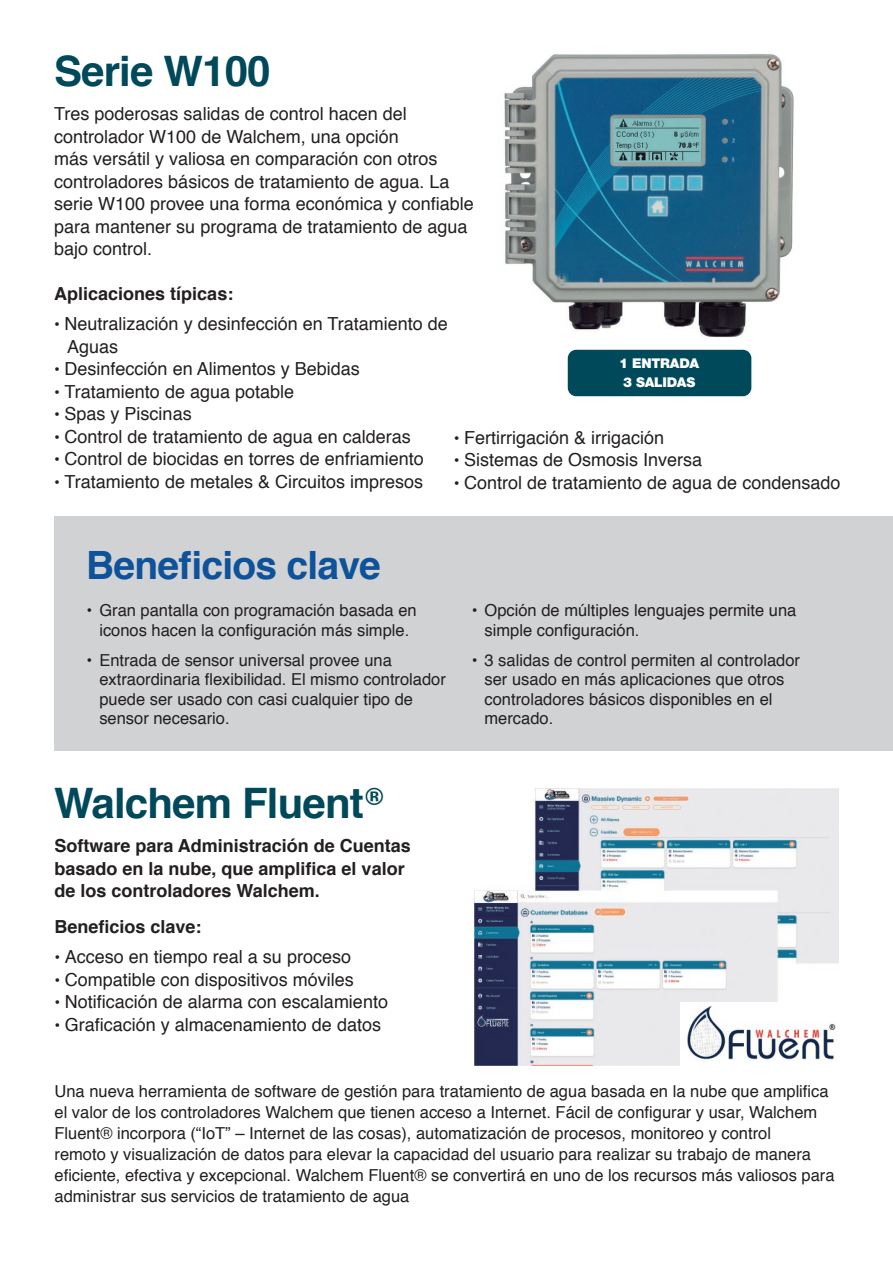
<style>
.page{position:relative;width:893px;height:1263px;background:#fff}
.page>*{position:absolute;margin:0;border:0;box-sizing:border-box;transform-origin:0 0}
.t1{font:700 42px "Helvetica";letter-spacing:-.02em;color:#00495b}
.t2{font:700 39px "Helvetica";letter-spacing:-.02em;color:#0e539a}
.textocomun{font:18px/22.5px "Helvetica";color:#231f20}
.textocomun-2{font:700 18px "Helvetica";color:#231f20}
.textocomun-3{font:16.5px/19.5px "Helvetica";color:#231f20}
.tituletes{font:900 13.5px "Helvetica Neue Cyr";letter-spacing:-.02em;color:#fff}
.s1{font-size:16.5px}
</style>
<div class="page">
<img style="left:474px;top:788px;width:365px;height:277px">
<img style="left:504px;top:53px;width:290px;height:342px">
<div style="left:568px;top:350px;width:183px;height:46px;background:#00495b;border-radius:9px"></div>
<div style="left:54px;top:517px;width:839px;height:234px;background:#d1d2d4"></div>
<img style="left:681px;top:1003px;width:158px;height:62px">
<p class="t1" style="left:54px;top:37px;width:218px">Serie W100</p>
<p class="textocomun" style="left:54px;top:103px;width:421px">Tres poderosas salidas de control hacen del controlador W100 de Walchem, una opción<br>más versátil y valiosa en comparación con otros controladores básicos de tratamiento de agua. La serie W100 provee una forma económica y confiable para mantener su programa de tratamiento de agua bajo control.</p>
<p class="textocomun-2" style="left:54px;top:279px;width:181px">Aplicaciones típicas:</p>
<p class="textocomun" style="left:67px;top:313px;width:382px;text-indent:-13px"><span class="s1">•</span> Neutralización y desinfección en Tratamiento de<br>Aguas</p>
<p class="textocomun" style="left:54px;top:358px;width:307px"><span class="s1">•</span> Desinfección en Alimentos y Bebidas</p>
<p class="textocomun" style="left:54px;top:381px;width:241px"><span class="s1">•</span> Tratamiento de agua potable</p>
<p class="textocomun" style="left:54px;top:403px;width:139px"><span class="s1">•</span> Spas y Piscinas</p>
<p class="textocomun" style="left:54px;top:426px;width:358px"><span class="s1">•</span> Control de tratamiento de agua en calderas</p>
<p class="textocomun" style="left:54px;top:448px;width:371px"><span class="s1">•</span> Control de biocidas en torres de enfriamiento</p>
<p class="textocomun" style="left:54px;top:471px;width:370px"><span class="s1">•</span> Tratamiento de metales &amp; Circuitos impresos</p>
<p class="tituletes" style="left:619px;top:356px;width:82px">1 ENTRADA</p>
<p class="tituletes" style="left:623px;top:375px;width:74px">3 SALIDAS</p>
<p class="textocomun" style="left:454px;top:427px;width:212px"><span class="s1">•</span> Fertirrigación &amp; irrigación</p>
<p class="textocomun" style="left:454px;top:449px;width:250px"><span class="s1">•</span> Sistemas de Osmosis Inversa</p>
<p class="textocomun" style="left:454px;top:472px;width:388px"><span class="s1">•</span> Control de tratamiento de agua de condensado</p>
<p class="t2" style="left:86px;top:534px;width:296px">Beneficios clave</p>
<p class="textocomun-3" style="left:87px;top:601px;width:332px;text-align:center">• Gran pantalla con programación basada en iconos hacen la configuración más simple.</p>
<p class="textocomun-3" style="left:99px;top:651px;width:348px;text-indent:-13px">• Entrada de sensor universal provee una extraordinaria flexibilidad. El mismo controlador puede ser usado con casi cualquier tipo de sensor necesario.</p>
<p class="t1" style="left:54px;top:769px;width:330px">Walchem Fluent<sup>®</sup></p>
<p class="textocomun-2" style="left:55px;top:831px;width:358px">Software para Administración de Cuentas</p>
<p class="textocomun-2" style="left:55px;top:854px;width:352px">basado en la nube, que amplifica el valor</p>
<p class="textocomun-2" style="left:55px;top:876px;width:267px">de los controladores Walchem.</p>
<p class="textocomun-2" style="left:55px;top:912px;width:149px">Beneficios clave:</p>
<p class="textocomun" style="left:55px;top:946px;width:298px"><span class="s1">•</span> Acceso en tiempo real a su proceso</p>
<p class="textocomun" style="left:55px;top:969px;width:301px"><span class="s1">•</span> Compatible con dispositivos móviles</p>
<p class="textocomun" style="left:55px;top:991px;width:335px"><span class="s1">•</span> Notificación de alarma con escalamiento</p>
<p class="textocomun" style="left:55px;top:1014px;width:328px"><span class="s1">•</span> Graficación y almacenamiento de datos</p>
<p class="textocomun-3" style="left:485px;top:601px;width:313px;text-indent:-13px">• Opción de múltiples lenguajes permite una simple configuración.</p>
<p class="textocomun-3" style="left:485px;top:651px;width:317px;text-indent:-13px">• 3 salidas de control permiten al controlador ser usado en más aplicaciones que otros controladores básicos disponibles en el mercado.</p>
<p class="textocomun-3" style="left:55px;top:1081px;width:782px;line-height:21px">Una nueva herramienta de software de gestión para tratamiento de agua basada en la nube que amplifica el valor de los controladores Walchem que tienen acceso a Internet. Fácil de configurar y usar, Walchem Fluent® incorpora (“IoT” – Internet de las cosas), automatización de procesos, monitoreo y control<br>remoto y visualización de datos para elevar la capacidad del usuario para realizar su trabajo de manera eficiente, efectiva y excepcional. Walchem Fluent® se convertirá en uno de los recursos más valiosos para administrar sus servicios de tratamiento de agua</p>
</div>
